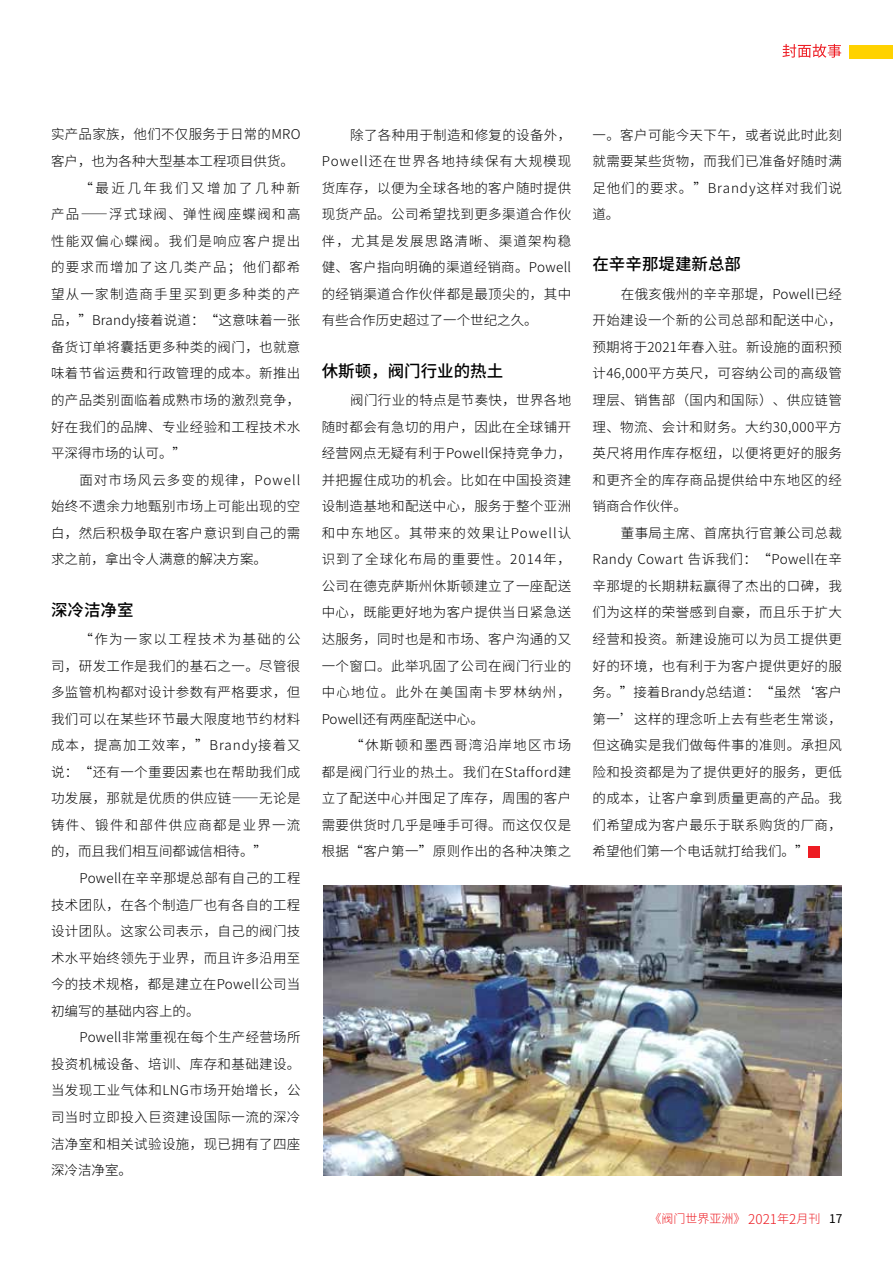
<style>
.page{position:relative;width:893px;height:1263px;background:#fff}
.page>*{position:absolute;margin:0;border:0;box-sizing:border-box;transform-origin:0 0}
.t1{font:500 16.5px "Source Han Sans CN";color:#000}
.t2{font:300 13.5px/26.5px "Source Han Sans CN";letter-spacing:.03em;color:#000;text-align:justify}
.t3{font:300 13.5px "Source Han Sans CN";color:#000}
.t4{font:300 13.5px "Source Han Sans CN";letter-spacing:.09em;color:#000}
.t5{font:300 13.5px "Source Han Sans CN";letter-spacing:.1em;color:#000}
.t6{font:300 13.5px "Source Han Sans CN";letter-spacing:.075em;color:#000}
.t7{font:300 13.5px "Source Han Sans CN";letter-spacing:.065em;color:#000}
.t8{font:300 13.5px "Source Han Sans CN";letter-spacing:.08em;color:#000}
.t9{font:300 13.5px "Source Han Sans CN";letter-spacing:.18em;color:#000}
.t10{font:300 12px "Source Han Sans CN";color:#ed1c23}
.s1{font-size:13.5px}
.s2{font-weight:400;color:#000}
</style>
<div class="page">
<div style="left:849px;top:45px;width:44px;height:14px;background:#ffd200"></div>
<svg style="left:782px;top:44px;width:59px;height:14px"></svg>
<div style="left:808px;top:847px;width:11px;height:11px;background:#ed1c23"></div>
<img style="left:323px;top:885px;width:519px;height:291px">
<p class="t2" style="left:51px;top:122px;width:251px">实产品家族，他们不仅服务于日常的MRO</p>
<p class="t3" style="left:51px;top:153px;width:244px">客户，也为各种大型基本工程项目供货。</p>
<p class="t9" style="left:80px;top:180px;width:222px">“最近几年我们又增加了几种新</p>
<p class="t5" style="left:51px;top:207px;width:251px">产品——浮式球阀、弹性阀座蝶阀和高</p>
<p class="t4" style="left:51px;top:233px;width:251px">性能双偏心蝶阀。我们是响应客户提出</p>
<p class="t4" style="left:51px;top:260px;width:251px">的要求而增加了这几类产品；他们都希</p>
<p class="t4" style="left:51px;top:286px;width:251px">望从一家制造商手里买到更多种类的产</p>
<p class="t2" style="left:51px;top:307px;width:251px">品，”Brandy接着说道：“这意味着一张</p>
<p class="t2" style="left:51px;top:334px;width:251px">备货订单将囊括更多种类的阀门，也就意</p>
<p class="t2" style="left:51px;top:360px;width:251px">味着节省运费和行政管理的成本。新推出</p>
<p class="t2" style="left:51px;top:387px;width:251px">的产品类别面临着成熟市场的激烈竞争，</p>
<p class="t2" style="left:51px;top:414px;width:251px">好在我们的品牌、专业经验和工程技术水</p>
<p class="t3" style="left:51px;top:446px;width:136px">平深得市场的认可。”</p>
<p class="t8" style="left:80px;top:472px;width:222px">面对市场风云多变的规律，Powell</p>
<p class="t2" style="left:51px;top:493px;width:251px">始终不遗余力地甄别市场上可能出现的空</p>
<p class="t2" style="left:51px;top:520px;width:251px">白，然后积极争取在客户意识到自己的需</p>
<p class="t3" style="left:51px;top:552px;width:217px">求之前，拿出令人满意的解决方案。</p>
<p class="t1" style="left:51px;top:600px;width:84px">深冷洁净室</p>
<p class="t5" style="left:80px;top:631px;width:223px">“作为一家以工程技术为基础的公</p>
<p class="t2" style="left:51px;top:653px;width:251px">司，研发工作是我们的基石之一。尽管很</p>
<p class="t2" style="left:51px;top:679px;width:251px">多监管机构都对设计参数有严格要求，但</p>
<p class="t2" style="left:51px;top:706px;width:251px">我们可以在某些环节最大限度地节约材料</p>
<p class="t7" style="left:51px;top:738px;width:251px">成本，提高加工效率，”Brandy接着又</p>
<p class="t2" style="left:51px;top:759px;width:251px">说：“还有一个重要因素也在帮助我们成</p>
<p class="t2" style="left:51px;top:785px;width:251px">功发展，那就是优质的供应链——无论是</p>
<p class="t4" style="left:51px;top:817px;width:251px">铸件、锻件和部件供应商都是业界一流</p>
<p class="t3" style="left:51px;top:844px;width:217px">的，而且我们相互间都诚信相待。”</p>
<p class="t2" style="left:80px;top:865px;width:222px">Powell在辛辛那堤总部有自己的工程</p>
<p class="t2" style="left:51px;top:892px;width:251px">技术团队，在各个制造厂也有各自的工程</p>
<p class="t2" style="left:51px;top:918px;width:251px">设计团队。这家公司表示，自己的阀门技</p>
<p class="t2" style="left:51px;top:945px;width:251px">术水平始终领先于业界，而且许多沿用至</p>
<p class="t2" style="left:51px;top:971px;width:251px">今的技术规格，都是建立在Powell公司当</p>
<p class="t3" style="left:51px;top:1003px;width:150px">初编写的基础内容上的。</p>
<p class="t2" style="left:80px;top:1024px;width:222px">Powell非常重视在每个生产经营场所</p>
<p class="t2" style="left:51px;top:1051px;width:251px">投资机械设备、培训、库存和基础建设。</p>
<p class="t2" style="left:51px;top:1077px;width:251px">当发现工业气体和LNG市场开始增长，公</p>
<p class="t2" style="left:51px;top:1104px;width:251px">司当时立即投入巨资建设国际一流的深冷</p>
<p class="t2" style="left:51px;top:1130px;width:251px">洁净室和相关试验设施，现已拥有了四座</p>
<p class="t2" style="left:51px;top:1157px;width:82px">深冷洁净室。</p>
<p class="t2" style="left:322px;top:122px;width:251px;text-indent:28px">除了各种用于制造和修复的设备外，Powell还在世界各地持续保有大规模现货库存，以便为全球各地的客户随时提供现货产品。公司希望找到更多渠道合作伙伴，尤其是发展思路清晰、渠道架构稳健、客户指向明确的渠道经销商。Powell的经销渠道合作伙伴都是最顶尖的，其中有些合作历史超过了一个世纪之久。</p>
<p class="t1" style="left:322px;top:361px;width:183px">休斯顿，阀门行业的热土</p>
<p class="t2" style="left:350px;top:387px;width:222px">阀门行业的特点是节奏快，世界各地</p>
<p class="t2" style="left:322px;top:414px;width:251px">随时都会有急切的用户，因此在全球铺开</p>
<p class="t2" style="left:322px;top:440px;width:251px">经营网点无疑有利于Powell保持竞争力，</p>
<p class="t2" style="left:322px;top:467px;width:251px">并把握住成功的机会。比如在中国投资建</p>
<p class="t2" style="left:322px;top:493px;width:251px">设制造基地和配送中心，服务于整个亚洲</p>
<p class="t6" style="left:322px;top:525px;width:251px">和中东地区。其带来的效果让Powell认</p>
<p class="t6" style="left:322px;top:552px;width:251px">识到了全球化布局的重要性。2014年，</p>
<p class="t2" style="left:322px;top:573px;width:251px">公司在德克萨斯州休斯顿建立了一座配送</p>
<p class="t2" style="left:322px;top:599px;width:251px">中心，既能更好地为客户提供当日紧急送</p>
<p class="t2" style="left:322px;top:626px;width:251px">达服务，同时也是和市场、客户沟通的又</p>
<p class="t2" style="left:322px;top:653px;width:251px">一个窗口。此举巩固了公司在阀门行业的</p>
<p class="t4" style="left:322px;top:684px;width:251px">中心地位。此外在美国南卡罗林纳州，</p>
<p class="t3" style="left:322px;top:711px;width:164px">Powell还有两座配送中心。</p>
<p class="t5" style="left:350px;top:738px;width:223px">“休斯顿和墨西哥湾沿岸地区市场</p>
<p class="t2" style="left:322px;top:759px;width:251px">都是阀门行业的热土。我们在Stafford建</p>
<p class="t2" style="left:322px;top:785px;width:251px">立了配送中心并囤足了库存，周围的客户</p>
<p class="t2" style="left:322px;top:812px;width:251px">需要供货时几乎是唾手可得。而这仅仅是</p>
<p class="t2" style="left:322px;top:838px;width:251px">根据“客户第一”原则作出的各种决策之</p>
<p class="t2" style="left:592px;top:122px;width:251px">一。客户可能今天下午，或者说此时此刻就需要某些货物，而我们已准备好随时满足他们的要求。”Brandy这样对我们说道。</p>
<p class="t1" style="left:592px;top:255px;width:150px">在辛辛那堤建新总部</p>
<p class="t2" style="left:621px;top:281px;width:222px">在俄亥俄州的辛辛那堤，Powell已经</p>
<p class="t2" style="left:592px;top:307px;width:251px">开始建设一个新的公司总部和配送中心，</p>
<p class="t2" style="left:592px;top:334px;width:251px">预期将于2021年春入驻。新设施的面积预</p>
<p class="t2" style="left:592px;top:360px;width:251px">计46,000平方英尺，可容纳公司的高级管</p>
<p class="t2" style="left:592px;top:387px;width:251px">理层、销售部（国内和国际）、供应链管</p>
<p class="t2" style="left:592px;top:414px;width:251px">理、物流、会计和财务。大约30,000平方</p>
<p class="t2" style="left:592px;top:440px;width:251px">英尺将用作库存枢纽，以便将更好的服务</p>
<p class="t2" style="left:592px;top:467px;width:251px">和更齐全的库存商品提供给中东地区的经</p>
<p class="t2" style="left:592px;top:493px;width:96px">销商合作伙伴。</p>
<p class="t2" style="left:621px;top:520px;width:222px">董事局主席、首席执行官兼公司总裁</p>
<p class="t2" style="left:592px;top:546px;width:251px">Randy Cowart 告诉我们：“Powell在辛</p>
<p class="t2" style="left:592px;top:573px;width:251px">辛那堤的长期耕耘赢得了杰出的口碑，我</p>
<p class="t2" style="left:592px;top:599px;width:251px">们为这样的荣誉感到自豪，而且乐于扩大</p>
<p class="t2" style="left:592px;top:626px;width:251px">经营和投资。新建设施可以为员工提供更</p>
<p class="t2" style="left:592px;top:653px;width:251px">好的环境，也有利于为客户提供更好的服</p>
<p class="t2" style="left:592px;top:679px;width:251px">务。”接着Brandy总结道：“虽然‘客户</p>
<p class="t2" style="left:592px;top:706px;width:251px">第一’这样的理念听上去有些老生常谈，</p>
<p class="t2" style="left:592px;top:732px;width:251px">但这确实是我们做每件事的准则。承担风</p>
<p class="t2" style="left:592px;top:759px;width:251px">险和投资都是为了提供更好的服务，更低</p>
<p class="t2" style="left:592px;top:785px;width:251px">的成本，让客户拿到质量更高的产品。我</p>
<p class="t2" style="left:592px;top:812px;width:251px">们希望成为客户最乐于联系购货的厂商，</p>
<p class="t3" style="left:592px;top:844px;width:217px">希望他们第一个电话就打给我们。”</p>
<p class="t10" style="left:650px;top:1212px;width:194px">《阀门世界亚洲》 <span class="s1">2021</span>年<span class="s1">2</span>月刊 <span class="s2">17</span></p>
</div>
